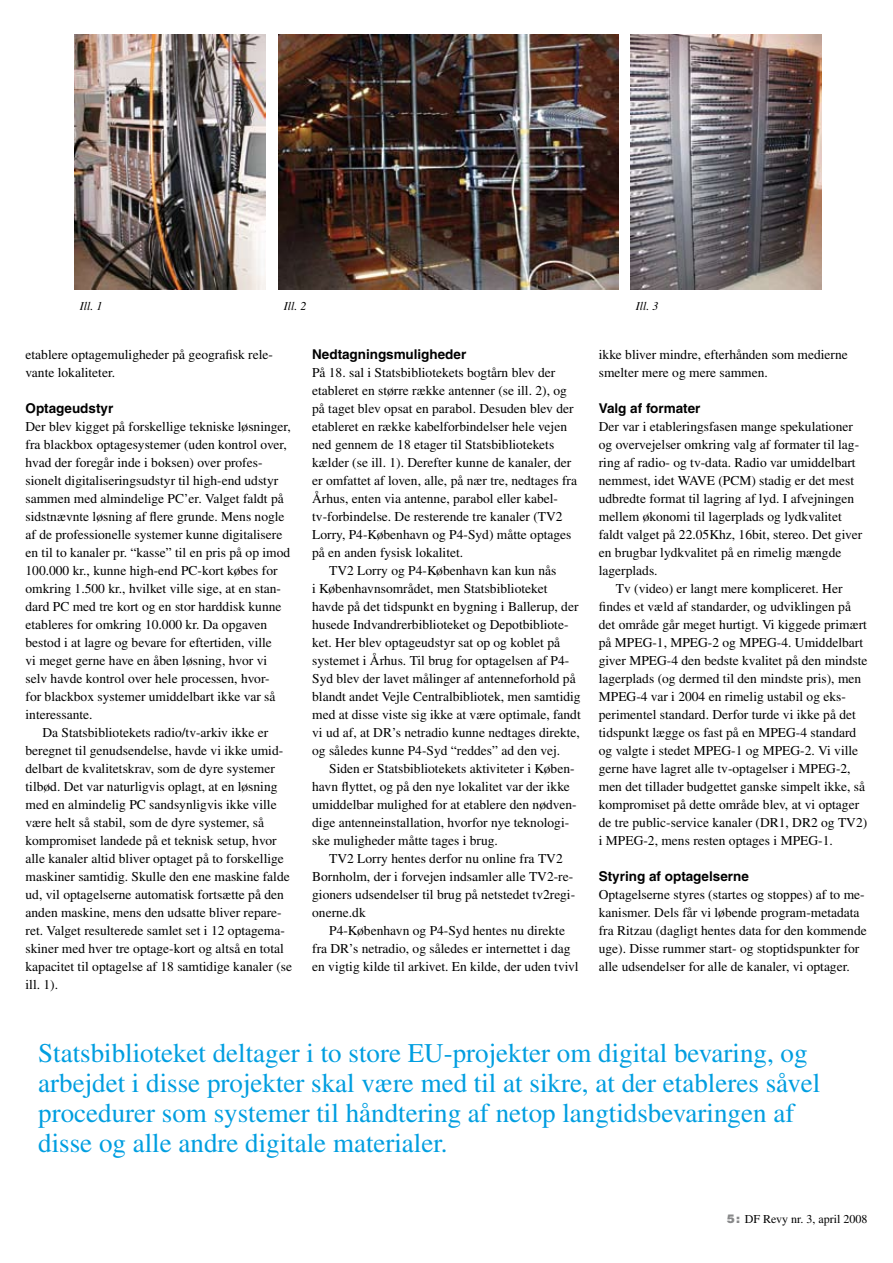
<style>
.page{position:relative;width:893px;height:1263px;background:#fff}
.page>*{position:absolute;margin:0;border:0;box-sizing:border-box;transform-origin:0 0}
.t1{font:27px/30px "Times";color:#009ee0}
.t2{font:13.5px/18px "Times";color:#000}
.t3{font:700 13.5px "Helvetica";color:#000}
.t4{font:12px "Times";color:#000}
.t5{font:italic 12px "Times";color:#000}
.s1{font-family:"Helvetica";font-weight:900;color:#878889}
</style>
<div class="page">
<img style="left:74px;top:34px;width:192px;height:255px">
<img style="left:631px;top:34px;width:191px;height:255px">
<img style="left:279px;top:34px;width:339px;height:255px">
<p class="t5" style="left:80px;top:299px;width:24px">Ill. 1</p>
<p class="t5" style="left:636px;top:299px;width:24px">Ill. 3</p>
<p class="t2" style="left:26px;top:346px;width:249px">etablere optagemuligheder på geografisk rele&shy;vante lokaliteter.</p>
<p class="t3" style="left:26px;top:400px;width:89px">Optageudstyr</p>
<p class="t2" style="left:26px;top:418px;width:267px">Der blev kigget på forskellige tekniske løsninger,</p>
<p class="t2" style="left:26px;top:436px;width:263px">fra blackbox optagesystemer (uden kontrol over,</p>
<p class="t2" style="left:26px;top:454px;width:239px">hvad der foregår inde i boksen) over profes-</p>
<p class="t2" style="left:26px;top:472px;width:254px">sionelt digitaliseringsudstyr til high-end udstyr</p>
<p class="t2" style="left:26px;top:490px;width:260px">sammen med almindelige PC’er. Valget faldt på</p>
<p class="t2" style="left:26px;top:508px;width:261px">sidstnævnte løsning af flere grunde. Mens nogle</p>
<p class="t2" style="left:26px;top:526px;width:258px">af de professionelle systemer kunne digitalisere</p>
<p class="t2" style="left:26px;top:544px;width:266px">en til to kanaler pr. “kasse” til en pris på op imod</p>
<p class="t2" style="left:26px;top:562px;width:254px">100.000 kr., kunne high-end PC-kort købes for</p>
<p class="t2" style="left:26px;top:580px;width:257px">omkring 1.500 kr., hvilket ville sige, at en stan-</p>
<p class="t2" style="left:26px;top:598px;width:257px">dard PC med tre kort og en stor harddisk kunne</p>
<p class="t2" style="left:26px;top:616px;width:243px">etableres for omkring 10.000 kr. Da opgaven</p>
<p class="t2" style="left:26px;top:634px;width:248px">bestod i at lagre og bevare for eftertiden, ville</p>
<p class="t2" style="left:26px;top:652px;width:243px">vi meget gerne have en åben løsning, hvor vi</p>
<p class="t2" style="left:26px;top:670px;width:246px">selv havde kontrol over hele processen, hvor-</p>
<p class="t2" style="left:26px;top:688px;width:251px">for blackbox systemer umiddelbart ikke var så</p>
<p class="t2" style="left:26px;top:706px;width:69px">interessante.</p>
<p class="t2" style="left:43px;top:724px;width:227px">Da Statsbibliotekets radio/tv-arkiv ikke er</p>
<p class="t2" style="left:26px;top:742px;width:259px">beregnet til genudsendelse, havde vi ikke umid-</p>
<p class="t2" style="left:26px;top:760px;width:251px">delbart de kvalitetskrav, som de dyre systemer</p>
<p class="t2" style="left:26px;top:778px;width:254px">tilbød. Det var naturligvis oplagt, at en løsning</p>
<p class="t2" style="left:26px;top:796px;width:253px">med en almindelig PC sandsynligvis ikke ville</p>
<p class="t2" style="left:26px;top:814px;width:240px">være helt så stabil, som de dyre systemer, så</p>
<p class="t2" style="left:26px;top:832px;width:253px">kompromiset landede på et teknisk setup, hvor</p>
<p class="t2" style="left:26px;top:850px;width:260px">alle kanaler altid bliver optaget på to forskellige</p>
<p class="t2" style="left:26px;top:868px;width:266px">maskiner samtidig. Skulle den ene maskine falde</p>
<p class="t2" style="left:26px;top:886px;width:260px">ud, vil optagelserne automatisk fortsætte på den</p>
<p class="t2" style="left:26px;top:904px;width:258px">anden maskine, mens den udsatte bliver repare-</p>
<p class="t2" style="left:26px;top:922px;width:261px">ret. Valget resulterede samlet set i 12 optagema-</p>
<p class="t2" style="left:26px;top:940px;width:260px">skiner med hver tre optage-kort og altså en total</p>
<p class="t2" style="left:26px;top:958px;width:268px">kapacitet til optagelse af 18 samtidige kanaler (se</p>
<p class="t2" style="left:26px;top:976px;width:34px">ill. 1).</p>
<p class="t5" style="left:284px;top:299px;width:24px">Ill. 2</p>
<p class="t3" style="left:312px;top:346px;width:156px">Nedtagningsmuligheder</p>
<p class="t2" style="left:312px;top:363px;width:245px">På 18. sal i Statsbibliotekets bogtårn blev der</p>
<p class="t2" style="left:312px;top:381px;width:256px">etableret en større række antenner (se ill. 2), og</p>
<p class="t2" style="left:312px;top:399px;width:263px">på taget blev opsat en parabol. Desuden blev der</p>
<p class="t2" style="left:312px;top:417px;width:256px">etableret en række kabelforbindelser hele vejen</p>
<p class="t2" style="left:312px;top:435px;width:244px">ned gennem de 18 etager til Statsbibliotekets</p>
<p class="t2" style="left:312px;top:453px;width:261px">kælder (se ill. 1). Derefter kunne de kanaler, der</p>
<p class="t2" style="left:312px;top:471px;width:266px">er omfattet af loven, alle, på nær tre, nedtages fra</p>
<p class="t2" style="left:312px;top:489px;width:247px">Århus, enten via antenne, parabol eller kabel-</p>
<p class="t2" style="left:312px;top:507px;width:252px">tv-forbindelse. De resterende tre kanaler (TV2</p>
<p class="t2" style="left:312px;top:525px;width:261px">Lorry, P4-København og P4-Syd) måtte optages</p>
<p class="t2" style="left:312px;top:543px;width:153px">på en anden fysisk lokalitet.</p>
<p class="t2" style="left:329px;top:561px;width:229px">TV2 Lorry og P4-København kan kun nås</p>
<p class="t2" style="left:312px;top:579px;width:237px">i Københavnsområdet, men Statsbiblioteket</p>
<p class="t2" style="left:312px;top:597px;width:268px">havde på det tidspunkt en bygning i Ballerup, der</p>
<p class="t2" style="left:312px;top:615px;width:258px">husede Indvandrerbiblioteket og Depotbibliote-</p>
<p class="t2" style="left:312px;top:633px;width:249px">ket. Her blev optageudstyr sat op og koblet på</p>
<p class="t2" style="left:312px;top:651px;width:259px">systemet i Århus. Til brug for optagelsen af P4-</p>
<p class="t2" style="left:312px;top:669px;width:265px">Syd blev der lavet målinger af antenneforhold på</p>
<p class="t2" style="left:312px;top:687px;width:270px">blandt andet Vejle Centralbibliotek, men samtidig</p>
<p class="t2" style="left:312px;top:705px;width:270px">med at disse viste sig ikke at være optimale, fandt</p>
<p class="t2" style="left:312px;top:723px;width:269px">vi ud af, at DR’s netradio kunne nedtages direkte,</p>
<p class="t2" style="left:312px;top:741px;width:249px">og således kunne P4-Syd “reddes” ad den vej.</p>
<p class="t2" style="left:329px;top:759px;width:247px">Siden er Statsbibliotekets aktiviteter i Køben-</p>
<p class="t2" style="left:312px;top:777px;width:259px">havn flyttet, og på den nye lokalitet var der ikke</p>
<p class="t2" style="left:312px;top:795px;width:266px">umiddelbar mulighed for at etablere den nødven-</p>
<p class="t2" style="left:312px;top:813px;width:259px">dige antenneinstallation, hvorfor nye teknologi-</p>
<p class="t2" style="left:312px;top:831px;width:187px">ske muligheder måtte tages i brug.</p>
<p class="t2" style="left:329px;top:849px;width:235px">TV2 Lorry hentes derfor nu online fra TV2</p>
<p class="t2" style="left:312px;top:867px;width:263px">Bornholm, der i forvejen indsamler alle TV2-re-</p>
<p class="t2" style="left:312px;top:885px;width:265px">gioners udsendelser til brug på netstedet tv2regi-</p>
<p class="t2" style="left:312px;top:903px;width:55px">onerne.dk</p>
<p class="t2" style="left:329px;top:921px;width:237px">P4-København og P4-Syd hentes nu direkte</p>
<p class="t2" style="left:312px;top:939px;width:260px">fra DR’s netradio, og således er internettet i dag</p>
<p class="t2" style="left:312px;top:957px;width:268px">en vigtig kilde til arkivet. En kilde, der uden tvivl</p>
<p class="t2" style="left:599px;top:346px;width:251px">ikke bliver mindre, efterhånden som medierne smelter mere og mere sammen.</p>
<p class="t3" style="left:599px;top:400px;width:103px">Valg af formater</p>
<p class="t2" style="left:599px;top:418px;width:265px">Der var i etableringsfasen mange spekulationer og overvejelser omkring valg af formater til lag&shy;ring af radio- og tv-data. Radio var umiddelbart nemmest, idet WAVE (PCM) stadig er det mest udbredte format til lagring af lyd. I afvejningen mellem økonomi til lagerplads og lydkvalitet faldt valget på 22.05Khz, 16bit, stereo. Det giver en brugbar lydkvalitet på en rimelig mængde lagerplads.</p>
<p class="t2" style="left:599px;top:580px;width:270px;text-indent:17px">Tv (video) er langt mere kompliceret. Her findes et væld af standarder, og udviklingen på det område går meget hurtigt. Vi kiggede primært på MPEG-1, MPEG-2 og MPEG-4. Umiddelbart giver MPEG-4 den bedste kvalitet på den mindste lagerplads (og dermed til den mindste pris), men MPEG-4 var i 2004 en rimelig ustabil og eks&shy;perimentel standard. Derfor turde vi ikke på det tidspunkt lægge os fast på en MPEG-4 standard og valgte i stedet MPEG-1 og MPEG-2. Vi ville gerne have lagret alle tv-optagelser i MPEG-2, men det tillader budgettet ganske simpelt ikke, så kompromiset på dette område blev, at vi optager de tre public-service kanaler (DR1, DR2 og TV2) i MPEG-2, mens resten optages i MPEG-1.</p>
<p class="t3" style="left:599px;top:868px;width:152px">Styring af optagelserne</p>
<p class="t2" style="left:599px;top:886px;width:269px">Optagelserne styres (startes og stoppes) af to me&shy;kanismer. Dels får vi løbende program-metadata fra Ritzau (dagligt hentes data for den kommende uge). Disse rummer start- og stoptidspunkter for alle udsendelser for alle de kanaler, vi optager.</p>
<p class="t1" style="left:38px;top:1037px;width:783px">Statsbiblioteket deltager i to store EU-projekter om digital bevaring, og arbejdet i disse projekter skal være med til at sikre, at der etableres såvel procedurer som systemer til håndtering af netop langtidsbevaringen af disse og alle andre digitale materialer.</p>
<p class="t4" style="left:736px;top:1212px;width:133px"><span class="s1">:</span> DF Revy nr. 3, april 2008</p>
</div>
